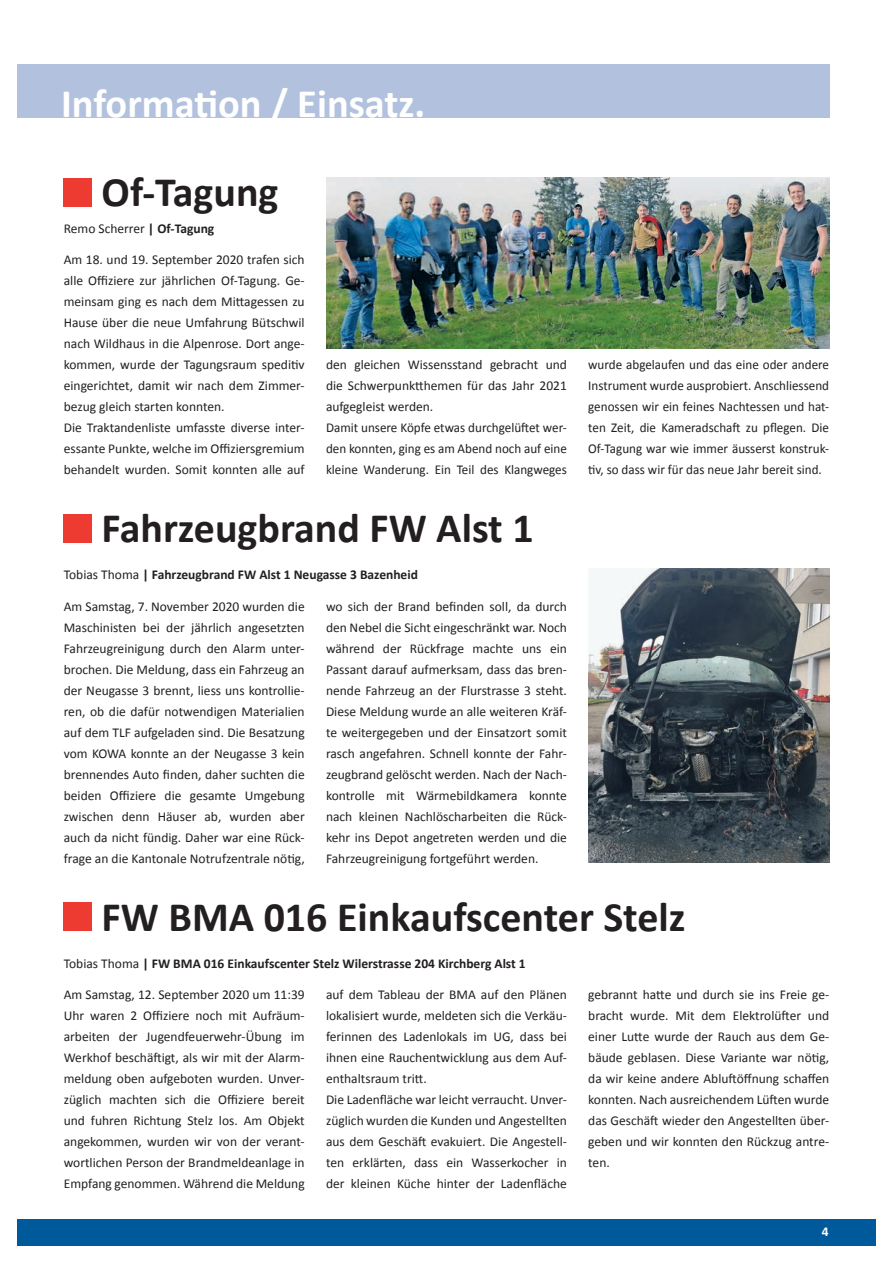
<style>
.page{position:relative;width:893px;height:1263px;background:#fff}
.page>*{position:absolute;margin:0;border:0;box-sizing:border-box;transform-origin:0 0}
.t1{font:700 42px "Calibri";color:#231f20}
.t2{font:700 40.5px "Calibri";color:#fff}
.t3{font:13.5px/21px "Calibri";color:#231f20;text-align:justify}
.t4{font:700 13.5px "Calibri";color:#231f20}
.t5{font:700 13.5px "Calibri";color:#fff}
.s1{font-weight:700}
.s2{font-weight:400}
</style>
<div class="page">
<div style="left:17px;top:1219px;width:859px;height:27px;background:#00599a"></div>
<div style="left:17px;top:64px;width:812px;height:53px;background:#b2c2de"></div>
<div style="left:64px;top:178px;width:28px;height:28px;background:#ee3b32"></div>
<img style="left:326px;top:178px;width:503px;height:170px">
<div style="left:64px;top:514px;width:28px;height:28px;background:#ee3b32"></div>
<div style="left:64px;top:903px;width:28px;height:28px;background:#ee3b32"></div>
<img style="left:588px;top:569px;width:241px;height:294px">
<h2 class="t2" style="left:61px;top:79px;width:366px">Information / Einsatz.</h2>
<h1 class="t1" style="left:102px;top:166px;width:178px">Of-Tagung</h1>
<p class="t3" style="left:64px;top:217px;width:152px">Remo Scherrer <span class="s1">| Of-Tagung</span></p>
<p class="t3" style="left:64px;top:248px;width:242px;text-align:left">Am 18. und 19. September 2020 trafen sich alle Offiziere zur jährlichen Of-Tagung. Ge&shy;meinsam ging es nach dem Mittagessen zu Hause über die neue Umfahrung Bütschwil nach Wildhaus in die Alpenrose. Dort ange&shy;kommen, wurde der Tagungsraum speditiv eingerichtet, damit wir nach dem Zimmer&shy;bezug gleich starten konnten.<br>Die Traktandenliste umfasste diverse inter&shy;essante Punkte, welche im Offiziersgremium behandelt wurden. Somit konnten alle auf</p>
<p class="t3" style="left:326px;top:353px;width:242px;text-align:left">den gleichen Wissensstand gebracht und die Schwerpunktthemen für das Jahr 2021 aufgegleist werden.<br>Damit unsere Köpfe etwas durchgelüftet wer&shy;den konnten, ging es am Abend noch auf eine kleine Wanderung. Ein Teil des Klangweges</p>
<p class="t3" style="left:588px;top:353px;width:242px">wurde abgelaufen und das eine oder andere Instrument wurde ausprobiert. Anschlies send genossen wir ein feines Nachtessen und hat&shy;ten Zeit, die Kameradschaft zu pflegen. Die Of-Tagung war wie immer äusserst konstruk&shy;tiv, so dass wir für das neue Jahr bereit sind.</p>
<h1 class="t1" style="left:102px;top:502px;width:433px">Fahrzeugbrand FW Alst 1</h1>
<p class="t4" style="left:64px;top:566px;width:356px"><span class="s2">Tobias Thoma</span> | Fahrzeugbrand FW Alst 1 Neugasse 3 Bazenheid</p>
<p class="t3" style="left:64px;top:595px;width:242px">Am Samstag, 7. November 2020 wurden die Maschinisten bei der jährlich angesetzten Fahrzeugreinigung durch den Alarm unter&shy;brochen. Die Meldung, dass ein Fahrzeug an der Neugasse 3 brennt, liess uns kontrollie&shy;ren, ob die dafür notwendigen Materialien auf dem TLF aufgeladen sind. Die Besatzung vom KOWA konnte an der Neugasse 3 kein brennendes Auto finden, daher suchten die beiden Offiziere die gesamte Umgebung zwischen denn Häuser ab, wurden aber auch da nicht fündig. Daher war eine Rück&shy;frage an die Kantonale Notrufzentrale nötig,</p>
<p class="t3" style="left:326px;top:595px;width:242px">wo sich der Brand befinden soll, da durch den Nebel die Sicht eingeschränkt war. Noch während der Rückfrage machte uns ein Passant darauf aufmerksam, dass das bren&shy;nende Fahrzeug an der Flurstrasse 3 steht.<br>Diese Meldung wurde an alle weiteren Kräf&shy;te weitergegeben und der Einsatzort somit rasch angefahren. Schnell konnte der Fahr&shy;zeugbrand gelöscht werden. Nach der Nach&shy;kontrolle mit Wärmebildkamera konnte nach kleinen Nachlöscharbeiten die Rück&shy;kehr ins Depot angetreten werden und die Fahrzeugreinigung fortgeführt werden.</p>
<h1 class="t1" style="left:102px;top:891px;width:585px">FW BMA 016 Einkaufscenter Stelz</h1>
<p class="t4" style="left:64px;top:955px;width:463px"><span class="s2">Tobias Thoma</span> | FW BMA 016 Einkaufscenter Stelz Wilerstrasse 204 Kirchberg Alst 1</p>
<p class="t3" style="left:64px;top:984px;width:242px">Am Samstag, 12. September 2020 um 11:39<br>Uhr waren 2 Offiziere noch mit Aufräum&shy;arbeiten der Jugendfeuerwehr-Übung im Werkhof beschäftigt, als wir mit der Alarm&shy;meldung oben aufgeboten wurden. Unver&shy;züglich machten sich die Offiziere bereit und fuhren Richtung Stelz los. Am Objekt angekommen, wurden wir von der verant&shy;wortlichen Person der Brandmeldeanlage in Empfang genommen. Während die Meldung</p>
<p class="t3" style="left:326px;top:984px;width:242px;text-align:left">auf dem Tableau der BMA auf den Plänen lokalisiert wurde, meldeten sich die Verkäu&shy;ferinnen des Ladenlokals im UG, dass bei ihnen eine Rauchentwicklung aus dem Auf&shy;enthaltsraum tritt.<br>Die Ladenfläche war leicht verraucht. Unver&shy;züglich wurden die Kunden und Angestellten aus dem Geschäft evakuiert. Die Angestell&shy;ten erklärten, dass ein Wasserkocher in der kleinen Küche hinter der Ladenfläche</p>
<p class="t3" style="left:588px;top:984px;width:242px">gebrannt hatte und durch sie ins Freie ge&shy;bracht wurde. Mit dem Elektrolüfter und einer Lutte wurde der Rauch aus dem Ge&shy;bäude geblasen. Diese Variante war nötig, da wir keine andere Abluftöffnung schaffen konnten. Nach ausreichendem Lüften wurde das Geschäft wieder den Angestellten über&shy;geben und wir konnten den Rückzug antre&shy;ten.</p>
<p class="t5" style="left:822px;top:1223px;width:8px">4</p>
</div>
